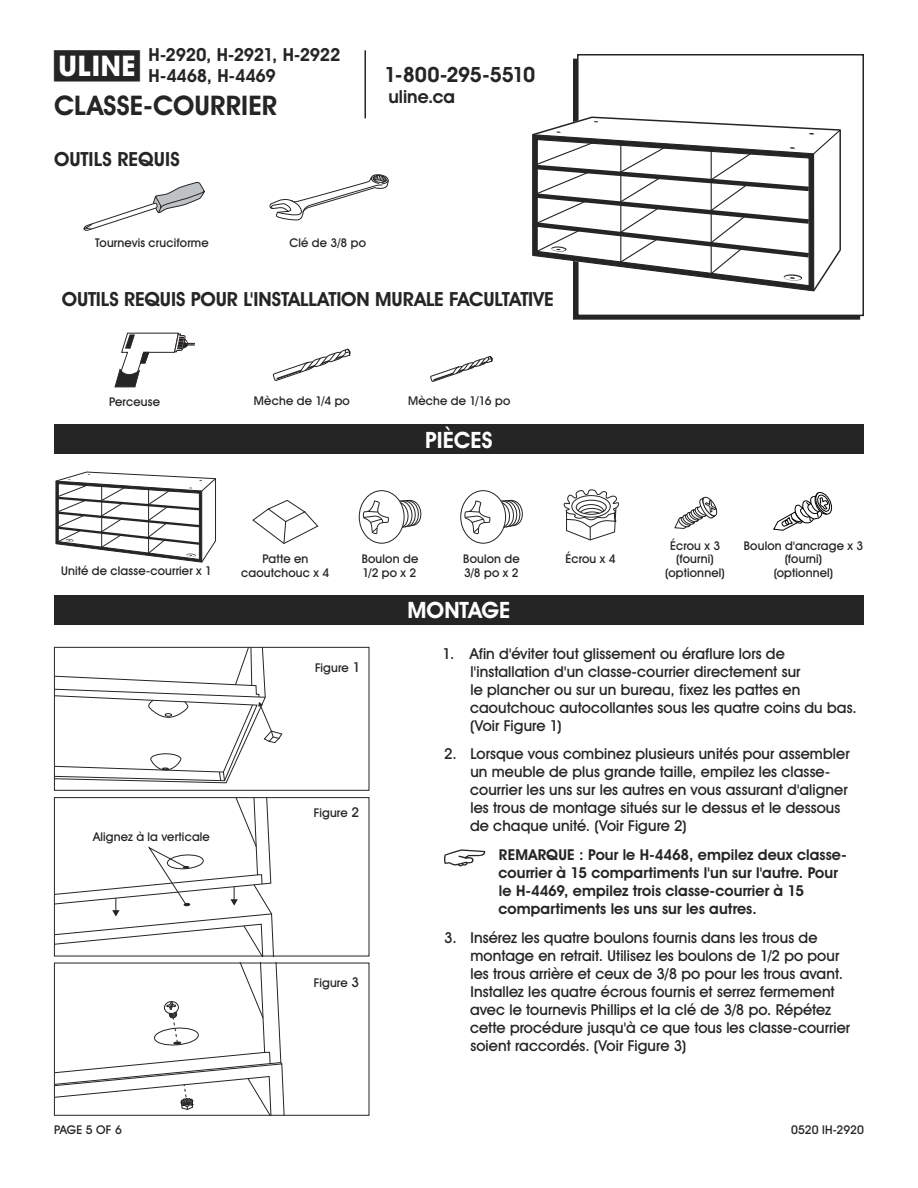
<style>
.page{position:relative;width:918px;height:1188px;background:#fff}
.page>*{position:absolute;margin:0;border:0;box-sizing:border-box;transform-origin:0 0}
.t1{font:700 28.5px "Uline Two Knine";color:#252525}
.t2{font:700 27px "Uline Two Knine";letter-spacing:.005em;color:#252525}
.t3{font:700 22.5px "Uline Two Knine";color:#fff}
.t4{font:700 21px "Uline Two Knine";letter-spacing:-.02em;color:#252525}
.t5{font:700 19.5px "Uline Two Knine";letter-spacing:-.005em;color:#252525}
.t6{font:700 18px/21px "Uline Two Knine";letter-spacing:-.015em;color:#252525}
.t7{font:15px/18px "Uline Two Knine";letter-spacing:.005em;color:#252525}
.t8{font:700 15px/18px "Uline Two Knine";letter-spacing:.005em;color:#252525}
.t9{font:12px/13.5px "Uline Two Knine";letter-spacing:.015em;color:#252525;text-align:center}
.s1{font-size:13.5px}
</style>
<div class="page">
<hr style="left:364px;top:50px;width:2px;height:68px;background:#252525">
<svg style="left:269px;top:174px;width:120px;height:47px"></svg>
<div style="left:54px;top:424px;width:810px;height:30px;background:#252525"></div>
<div style="left:54px;top:595px;width:810px;height:30px;background:#252525"></div>
<svg style="left:444px;top:849px;width:41px;height:17px"></svg>
<svg style="left:83px;top:182px;width:122px;height:49px"></svg>
<div style="left:577px;top:54px;width:287px;height:262px;border:2px solid #252525"></div>
<svg style="left:553px;top:116px;width:268px;height:177px"></svg>
<svg style="left:532px;top:128px;width:309px;height:153px"></svg>
<svg style="left:115px;top:333px;width:79px;height:54px"></svg>
<svg style="left:273px;top:348px;width:77px;height:33px"></svg>
<svg style="left:430px;top:356px;width:62px;height:26px"></svg>
<svg style="left:563px;top:489px;width:56px;height:52px"></svg>
<div style="left:359px;top:490px;width:46px;height:54px;border:1px solid #242426;border-radius:50%"></div>
<svg style="left:362px;top:500px;width:27px;height:35px"></svg>
<svg style="left:399px;top:499px;width:23px;height:29px"></svg>
<div style="left:460px;top:490px;width:46px;height:54px;border:1px solid #242426;border-radius:50%"></div>
<svg style="left:463px;top:500px;width:28px;height:35px"></svg>
<svg style="left:500px;top:499px;width:23px;height:29px"></svg>
<svg style="left:252px;top:500px;width:66px;height:44px"></svg>
<svg style="left:55px;top:471px;width:161px;height:92px"></svg>
<svg style="left:674px;top:496px;width:44px;height:33px"></svg>
<svg style="left:773px;top:492px;width:59px;height:39px"></svg>
<svg style="left:56px;top:649px;width:227px;height:134px"></svg>
<div style="left:54px;top:647px;width:315px;height:144px;border:1px solid #252525"></div>
<svg style="left:56px;top:799px;width:218px;height:155px"></svg>
<div style="left:54px;top:797px;width:315px;height:159px;border:1px solid #252525"></div>
<svg style="left:56px;top:965px;width:229px;height:149px"></svg>
<div style="left:54px;top:963px;width:315px;height:153px;border:1px solid #252525"></div>
<h1 class="t1" style="left:54px;top:49px;width:87px">π</h1>
<p class="t6" style="left:148px;top:44px;width:194px">H-2920, H-2921, H-2922<br>H-4468, H-4469</p>
<h2 class="t2" style="left:54px;top:89px;width:225px">CLASSE-COURRIER</h2>
<h3 class="t5" style="left:54px;top:147px;width:127px">OUTILS REQUIS</h3>
<h3 class="t4" style="left:384px;top:62px;width:152px">1-800-295-5510</h3>
<p class="t6" style="left:388px;top:86px;width:68px">uline.ca</p>
<p class="t9" style="left:95px;top:236px;width:115px">Tournevis cruciforme</p>
<p class="t9" style="left:289px;top:236px;width:78px">Clé de 3/8 po</p>
<h3 class="t5" style="left:62px;top:287px;width:493px">OUTILS REQUIS POUR L'INSTALLATION MURALE FACULTATIVE</h3>
<p class="t9" style="left:109px;top:395px;width:52px">Perceuse</p>
<p class="t9" style="left:254px;top:394px;width:97px">Mèche de 1/4 po</p>
<p class="t9" style="left:408px;top:394px;width:104px">Mèche de 1/16 po</p>
<h3 class="t3" style="left:425px;top:426px;width:69px">PIÈCES</h3>
<p class="t9" style="left:665px;top:538px;width:61px">Écrou x 3 (fourni) (optionnel)</p>
<p class="t9" style="left:744px;top:538px;width:121px">Boulon d'ancrage x 3 (fourni)<br>(optionnel)</p>
<p class="t9" style="left:61px;top:564px;width:153px">Unité de classe-courrier x 1</p>
<p class="t9" style="left:241px;top:551px;width:90px;line-height:14.4px">Patte en caoutchouc x 4</p>
<p class="t9" style="left:565px;top:551px;width:52px">Écrou x 4</p>
<h3 class="t3" style="left:407px;top:597px;width:105px">MONTAGE</h3>
<p class="t7" style="left:470px;top:644px;width:388px;text-indent:-27px">1. Afin d'éviter tout glissement ou éraflure lors de l'installation d'un classe-courrier directement sur<br>le plancher ou sur un bureau, fixez les pattes en caoutchouc autocollantes sous les quatre coins du bas. (Voir Figure 1)</p>
<p class="t7" style="left:470px;top:745px;width:381px;text-indent:-26px">2. Lorsque vous combinez plusieurs unités pour assembler un meuble de plus grande taille, empilez les classe&shy;courrier les uns sur les autres en vous assurant d'aligner les trous de montage situés sur le dessus et le dessous de chaque unité. (Voir Figure 2)</p>
<p class="t8" style="left:498px;top:846px;width:350px">REMARQUE : Pour le H-4468, empilez deux classe&shy;courrier à 15 compartiments l'un sur l'autre. Pour le H-4469, empilez trois classe-courrier à 15 compartiments les uns sur les autres.</p>
<p class="t7" style="left:470px;top:928px;width:382px;text-indent:-26px">3. Insérez les quatre boulons fournis dans les trous de montage en retrait. Utilisez les boulons de 1/2 po pour les trous arrière et ceux de 3/8 po pour les trous avant.<br>Installez les quatre écrous fournis et serrez fermement avec le tournevis Phillips et la clé de 3/8 po. Répétez cette procédure jusqu'à ce que tous les classe-courrier soient raccordés. (Voir Figure 3)</p>
<p class="t9" style="left:362px;top:551px;width:58px;line-height:14.4px;text-align:left">Boulon de<br>1/2 po x 2</p>
<p class="t9" style="left:463px;top:551px;width:58px;line-height:14.4px;text-align:left">Boulon de<br>3/8 po x 2</p>
<p class="t9" style="left:315px;top:661px;width:47px">Figure <span class="s1">1</span></p>
<p class="t9" style="left:314px;top:805px;width:47px">Figure <span class="s1">2</span></p>
<p class="t9" style="left:93px;top:830px;width:118px">Alignez à la verticale</p>
<p class="t9" style="left:314px;top:976px;width:47px">Figure <span class="s1">3</span></p>
<p class="t9" style="left:54px;top:1123px;width:69px">PAGE 5 OF 6</p>
<p class="t9" style="left:791px;top:1123px;width:74px">0520 IH-2920</p>
</div>
